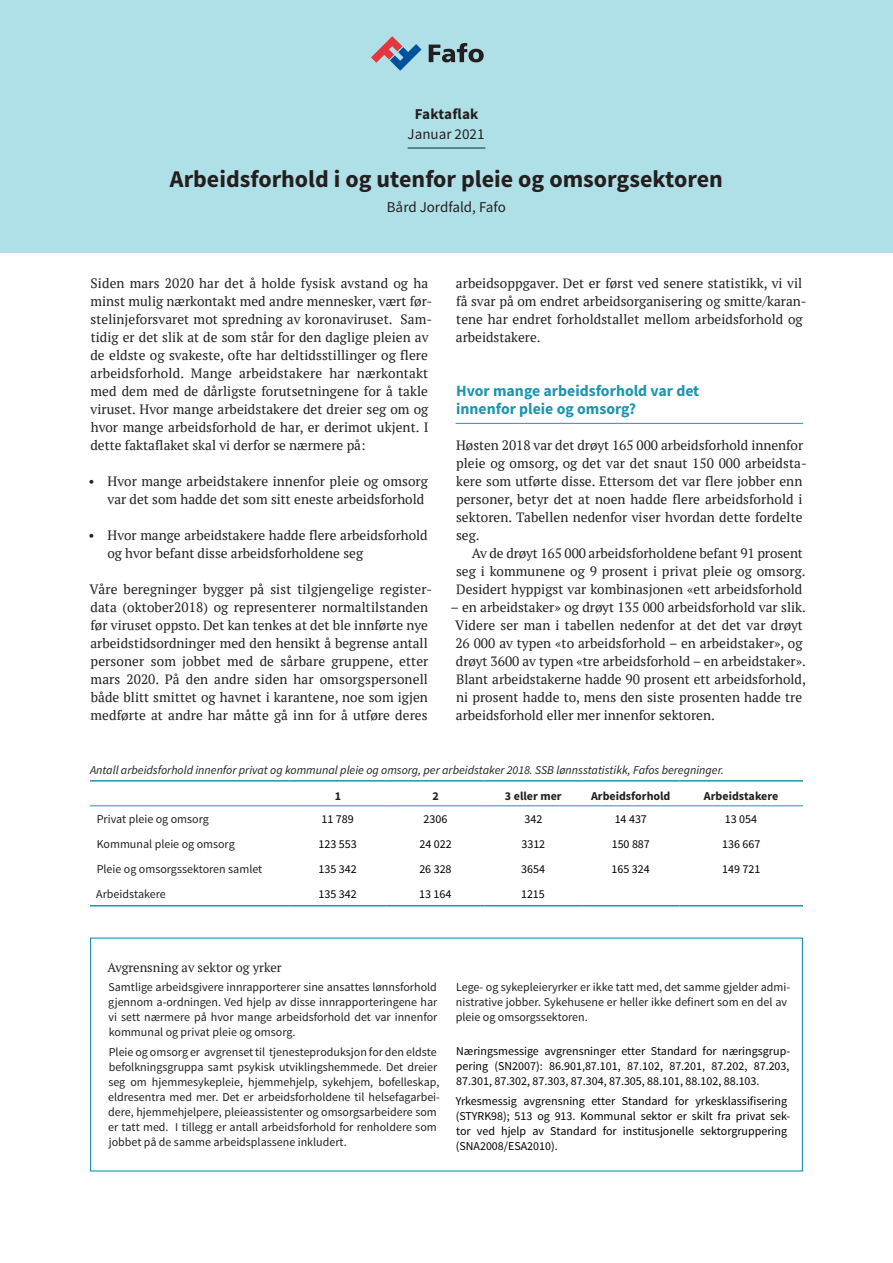
<style>
.page{position:relative;width:893px;height:1263px;background:#fff}
.page>*{position:absolute;margin:0;border:0;box-sizing:border-box;transform-origin:0 0}
.t1{font:700 24px "Source Sans Pro";color:#231f20}
.t2{font:700 15.75px/18px "Source Sans Pro";color:#1c95b0}
.t3{font:15px "Source Sans Pro";color:#231f20}
.t4{font:700 15px "Source Sans Pro";letter-spacing:.01em;color:#231f20}
.t5{font:13.5px/18px "PT Serif";letter-spacing:.005em;color:#231f20}
.t6{font:12.75px "PT Serif";color:#231f20}
.t7{font:12px/15px "Source Sans Pro";color:#231f20}
.t8{font:12px/15px "Source Sans Pro";color:#000001;text-align:justify}
.t9{font:italic 12px "Source Sans Pro";color:#231f20}
.t10{font:700 12px "Source Sans Pro";color:#231f20}
</style>
<div class="page">
<div style="left:0;top:0;width:893px;height:252px;background:#b0e0e7"></div>
<svg style="left:371px;top:36px;width:50px;height:35px"></svg>
<svg style="left:429px;top:43px;width:55px;height:19px"></svg>
<hr style="left:408px;top:147px;width:77px;height:2px;background:#326c79">
<hr style="left:455px;top:423px;width:348px;height:1px;background:#1c95b0">
<hr style="left:90px;top:905px;width:199px;height:1px;background:#1c95b0">
<hr style="left:289px;top:905px;width:98px;height:1px;background:#1c95b0">
<hr style="left:387px;top:905px;width:97px;height:1px;background:#1c95b0">
<hr style="left:484px;top:905px;width:98px;height:1px;background:#1c95b0">
<hr style="left:582px;top:905px;width:98px;height:1px;background:#1c95b0">
<hr style="left:680px;top:905px;width:123px;height:1px;background:#1c95b0">
<hr style="left:90px;top:780px;width:199px;height:2px;background:#1c95b0">
<hr style="left:289px;top:780px;width:98px;height:2px;background:#1c95b0">
<hr style="left:387px;top:780px;width:97px;height:2px;background:#1c95b0">
<hr style="left:484px;top:780px;width:98px;height:2px;background:#1c95b0">
<hr style="left:582px;top:780px;width:98px;height:2px;background:#1c95b0">
<hr style="left:680px;top:780px;width:123px;height:2px;background:#1c95b0">
<hr style="left:90px;top:805px;width:199px;height:1px;background:#1c95b0">
<hr style="left:289px;top:805px;width:98px;height:1px;background:#1c95b0">
<hr style="left:387px;top:805px;width:97px;height:1px;background:#1c95b0">
<hr style="left:484px;top:805px;width:98px;height:1px;background:#1c95b0">
<hr style="left:582px;top:805px;width:98px;height:1px;background:#1c95b0">
<hr style="left:680px;top:805px;width:123px;height:1px;background:#1c95b0">
<p class="t4" style="left:415px;top:105px;width:65px">Faktaflak</p>
<p class="t3" style="left:408px;top:124px;width:78px">Januar 2021</p>
<h1 class="t1" style="left:170px;top:164px;width:554px">Arbeidsforhold i og utenfor pleie og omsorgsektoren</h1>
<p class="t3" style="left:387px;top:198px;width:120px">Bård Jordfald, Fafo</p>
<p class="t5" style="left:90px;top:274px;width:343px">Siden mars 2020 har det å holde fysisk avstand og ha minst mulig nærkontakt med andre mennesker, vært før&shy;stelinjeforsvaret mot spredning av koronaviruset. Sam&shy;tidig er det slik at de som står for den daglige pleien av de eldste og svakeste, ofte har deltidsstillinger og flere arbeidsforhold. Mange arbeidstakere har nærkontakt med dem med de dårligste forutsetningene for å takle viruset. Hvor mange arbeidstakere det dreier seg om og hvor mange arbeidsforhold de har, er derimot ukjent. I dette faktaflaket skal vi derfor se nærmere på:</p>
<p class="t5" style="left:88px;top:472px;width:341px;text-align:right">• Hvor mange arbeidstakere innenfor pleie og omsorg var det som hadde det som sitt eneste arbeidsforhold</p>
<p class="t5" style="left:107px;top:526px;width:322px;text-indent:-19px">• Hvor mange arbeidstakere hadde flere arbeidsforhold og hvor befant disse arbeidsforholdene seg</p>
<p class="t5" style="left:90px;top:580px;width:344px">Våre beregninger bygger på sist tilgjengelige register&shy;data (oktober2018) og representerer normaltilstanden før viruset oppsto. Det kan tenkes at det ble innførte nye arbeidstidsordninger med den hensikt å begrense antall personer som jobbet med de sårbare gruppene, etter mars 2020. På den andre siden har omsorgspersonell både blitt smittet og havnet i karantene, noe som igjen medførte at andre har måtte gå inn for å utføre deres</p>
<p class="t5" style="left:456px;top:274px;width:352px">arbeidsoppgaver. Det er først ved senere statistikk, vi vil få svar på om endret arbeidsorganisering og smitte/karan&shy;tene har endret forholdstallet mellom arbeidsforhold og arbeidstakere.</p>
<p class="t2" style="left:456px;top:382px;width:245px">Hvor mange arbeidsforhold var det innenfor pleie og omsorg?</p>
<p class="t5" style="left:456px;top:436px;width:352px">Høsten 2018 var det drøyt 165 000 arbeidsforhold innenfor pleie og omsorg, og det var det snaut 150 000 arbeidsta&shy;kere som utførte disse. Ettersom det var flere jobber enn personer, betyr det at noen hadde flere arbeidsforhold i sektoren. Tabellen nedenfor viser hvordan dette fordelte seg.</p>
<p class="t5" style="left:456px;top:544px;width:351px;text-indent:16px">Av de drøyt 165 000 arbeidsforholdene befant 91 prosent seg i kommunene og 9 prosent i privat pleie og omsorg.<br>Desidert hyppigst var kombinasjonen «ett arbeidsforhold</p>
<p class="t5" style="left:455px;top:598px;width:352px;text-indent:-5px">– en arbeidstaker» og drøyt 135 000 arbeidsforhold var slik.<br>Videre ser man i tabellen nedenfor at det det var drøyt 26 000 av typen «to arbeidsforhold – en arbeidstaker», og drøyt 3600 av typen «tre arbeidsforhold – en arbeidstaker».<br>Blant arbeidstakerne hadde 90 prosent ett arbeidsforhold, ni prosent hadde to, mens den siste prosenten hadde tre arbeidsforhold eller mer innenfor sektoren.</p>
<p class="t9" style="left:90px;top:763px;width:635px">Antall arbeidsforhold innenfor privat og kommunal pleie og omsorg, per arbeidstaker 2018. SSB lønnsstatistikk, Fafos beregninger.</p>
<p class="t10" style="left:335px;top:788px;width:8px">1</p>
<p class="t10" style="left:432px;top:788px;width:8px">2</p>
<p class="t10" style="left:505px;top:788px;width:58px">3 eller mer</p>
<p class="t10" style="left:591px;top:788px;width:81px">Arbeidsforhold</p>
<p class="t10" style="left:704px;top:788px;width:76px">Arbeidstakere</p>
<p class="t7" style="left:97px;top:811px;width:114px">Privat pleie og omsorg</p>
<p class="t8" style="left:321px;top:811px;width:34px">11 789</p>
<p class="t8" style="left:424px;top:811px;width:25px">2306</p>
<p class="t8" style="left:524px;top:811px;width:19px">342</p>
<p class="t8" style="left:615px;top:811px;width:34px">14 437</p>
<p class="t8" style="left:725px;top:811px;width:34px">13 054</p>
<p class="t7" style="left:97px;top:836px;width:139px">Kommunal pleie og omsorg</p>
<p class="t8" style="left:318px;top:836px;width:40px">123 553</p>
<p class="t8" style="left:419px;top:836px;width:34px">24 022</p>
<p class="t8" style="left:521px;top:836px;width:25px">3312</p>
<p class="t8" style="left:612px;top:836px;width:40px">150 887</p>
<p class="t8" style="left:722px;top:836px;width:40px">136 667</p>
<p class="t7" style="left:97px;top:861px;width:167px">Pleie og omsorgssektoren samlet</p>
<p class="t8" style="left:319px;top:861px;width:40px">135 342</p>
<p class="t8" style="left:419px;top:861px;width:34px">26 328</p>
<p class="t8" style="left:521px;top:861px;width:25px">3654</p>
<p class="t8" style="left:611px;top:861px;width:40px">165 324</p>
<p class="t8" style="left:722px;top:861px;width:40px">149 721</p>
<p class="t7" style="left:96px;top:886px;width:71px">Arbeidstakere</p>
<p class="t8" style="left:319px;top:886px;width:40px">135 342</p>
<p class="t8" style="left:419px;top:886px;width:34px">13 164</p>
<p class="t8" style="left:521px;top:886px;width:25px">1215</p>
<p class="t6" style="left:108px;top:959px;width:176px">Avgrensning av sektor og yrker</p>
<p class="t7" style="left:108px;top:980px;width:331px;text-align:justify">Samtlige arbeidsgivere innrapporterer sine ansattes lønnsforhold gjennom a-ordningen. Ved hjelp av disse innrapporteringene har vi sett nærmere på hvor mange arbeidsforhold det var innenfor kommunal og privat pleie og omsorg.</p>
<p class="t7" style="left:108px;top:1044px;width:333px">Pleie og omsorg er avgrenset til tjenesteproduksjon for den eldste befolkningsgruppa samt psykisk utviklingshemmede. Det dreier seg om hjemmesykepleie, hjemmehjelp, sykehjem, bofelleskap, eldresentra med mer. Det er arbeidsforholdene til helsefagarbei&shy;dere, hjemmehjelpere, pleieassistenter og omsorgsarbeidere som er tatt med. I tillegg er antall arbeidsforhold for renholdere som jobbet på de samme arbeidsplassene inkludert.</p>
<p class="t7" style="left:456px;top:980px;width:336px">Lege- og sykepleieryrker er ikke tatt med, det samme gjelder admi&shy;nistrative jobber. Sykehusene er heller ikke definert som en del av pleie og omsorgssektoren.</p>
<p class="t8" style="left:456px;top:1044px;width:336px">Næringsmessige avgrensninger etter Standard for næringsgrup&shy;pering (SN2007): 86.901,87.101, 87.102, 87.201, 87.202, 87.203, 87.301, 87.302, 87.303, 87.304, 87.305, 88.101, 88.102, 88.103.</p>
<p class="t8" style="left:456px;top:1093px;width:336px;text-align:left">Yrkesmessig avgrensning etter Standard for yrkesklassifisering (STYRK98); 513 og 913. Kommunal sektor er skilt fra privat sek&shy;tor ved hjelp av Standard for institusjonelle sektorgruppering (SNA2008/ESA2010).</p>
</div>
